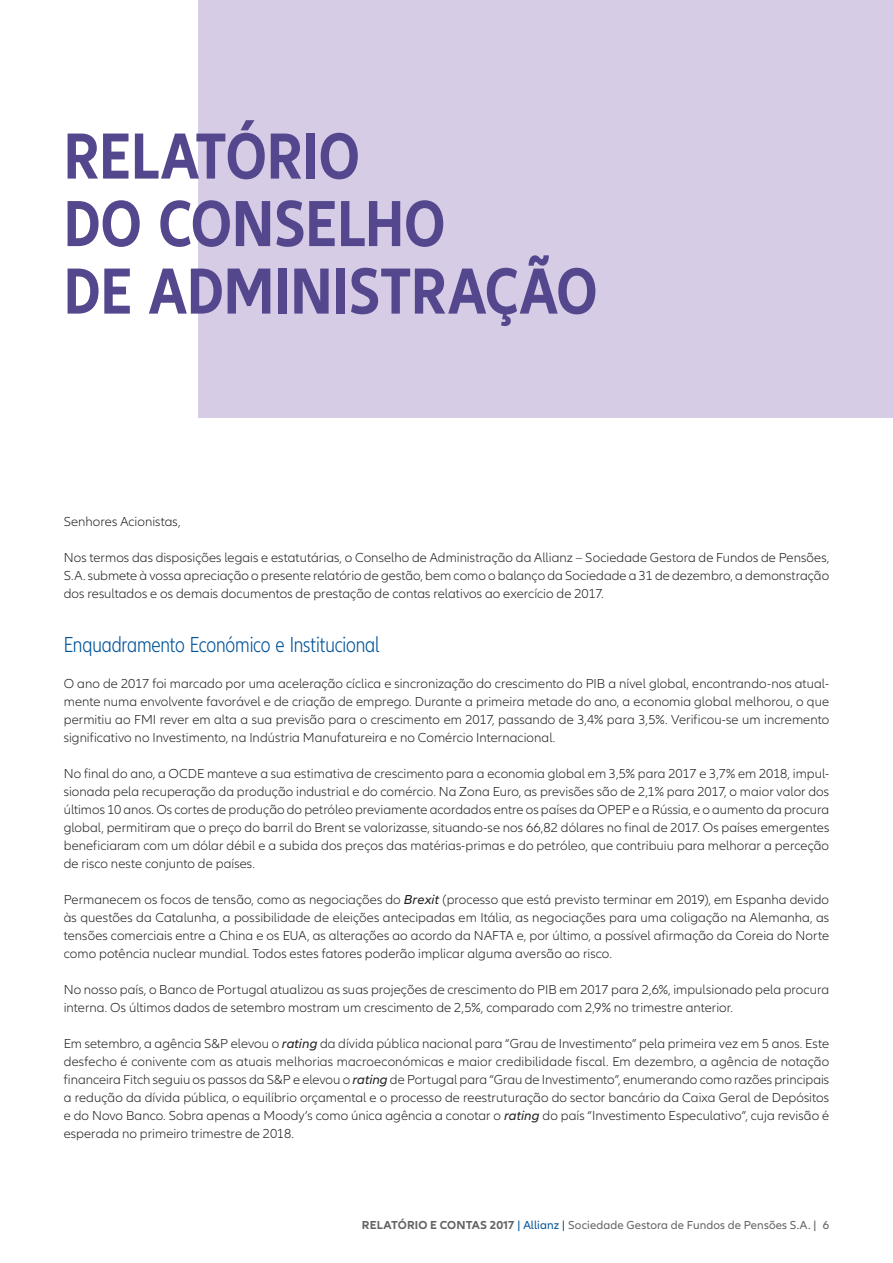
<style>
.page{position:relative;width:893px;height:1263px;background:#fff}
.page>*{position:absolute;margin:0;border:0;box-sizing:border-box;transform-origin:0 0}
.t1{font:700 condensed 67.5px/67.5px "Allianz Neo";color:#55478d}
.t2{font:300 condensed 22.5px "Allianz Neo";letter-spacing:-.005em;color:#015399}
.t3{font:300 13.5px/18px "Allianz Neo";letter-spacing:.005em;color:#231f20;text-align:justify}
.t4{font:12px "Allianz Neo";letter-spacing:.01em;color:#636366}
.s1{font-weight:400;font-style:italic}
.s2{font-weight:700}
.s3{color:#015399}
</style>
<div class="page">
<div style="left:198px;top:0;width:695px;height:418px;background:#d6cce5"></div>
<h1 class="t1" style="left:64px;top:124px;width:535px">RELATÓRIO<br>DO CONSELHO<br>DE ADMINISTRAÇÃO</h1>
<p class="t3" style="left:64px;top:512px;width:118px">Senhores Acionistas,</p>
<p class="t3" style="left:64px;top:548px;width:767px">Nos termos das disposições legais e estatutárias, o Conselho de Administração da Allianz – Sociedade Gestora de Fundos de Pensões, S.A. submete à vossa apreciação o presente relatório de gestão, bem como o balanço da Sociedade a 31 de dezembro, a demonstração dos resultados e os demais documentos de prestação de contas relativos ao exercício de 2017.</p>
<h2 class="t2" style="left:64px;top:631px;width:317px">Enquadramento Económico e Institucional</h2>
<p class="t3" style="left:64px;top:674px;width:767px">O ano de 2017 foi marcado por uma aceleração cíclica e sincronização do crescimento do PIB a nível global, encontrando-nos atual&shy;mente numa envolvente favorável e de criação de emprego. Durante a primeira metade do ano, a economia global melhorou, o que permitiu ao FMI rever em alta a sua previsão para o crescimento em 2017, passando de 3,4% para 3,5%. Verificou-se um incremento significativo no Investimento, na Indústria Manufatureira e no Comércio Internacional.</p>
<p class="t3" style="left:64px;top:764px;width:767px">No final do ano, a OCDE manteve a sua estimativa de crescimento para a economia global em 3,5% para 2017 e 3,7% em 2018, impul&shy;sionada pela recuperação da produção industrial e do comércio. Na Zona Euro, as previsões são de 2,1% para 2017, o maior valor dos últimos 10 anos. Os cortes de produção do petróleo previamente acordados entre os países da OPEP e a Rússia, e o aumento da procura global, permitiram que o preço do barril do Brent se valorizasse, situando-se nos 66,82 dólares no final de 2017. Os países emergentes beneficiaram com um dólar débil e a subida dos preços das matérias-primas e do petróleo, que contribuiu para melhorar a perceção de risco neste conjunto de países.</p>
<p class="t3" style="left:64px;top:890px;width:767px">Permanecem os focos de tensão, como as negociações do <span class="s1">Brexit</span> (processo que está previsto terminar em 2019), em Espanha devido às questões da Catalunha, a possibilidade de eleições antecipadas em Itália, as negociações para uma coligação na Alemanha, as tensões comerciais entre a China e os EUA, as alterações ao acordo da NAFTA e, por último, a possível afirmação da Coreia do Norte como potência nuclear mundial. Todos estes fatores poderão implicar alguma aversão ao risco.</p>
<p class="t3" style="left:64px;top:980px;width:767px">No nosso país, o Banco de Portugal atualizou as suas projeções de crescimento do PIB em 2017 para 2,6%, impulsionado pela procura interna. Os últimos dados de setembro mostram um crescimento de 2,5%, comparado com 2,9% no trimestre anterior.</p>
<p class="t3" style="left:64px;top:1034px;width:767px">Em setembro, a agência S&amp;P elevou o <span class="s1">rating</span> da dívida pública nacional para “Grau de Investimento” pela primeira vez em 5 anos. Este desfecho é conivente com as atuais melhorias macroeconómicas e maior credibilidade fiscal. Em dezembro, a agência de notação financeira Fitch seguiu os passos da S&amp;P e elevou o <span class="s1">rating</span> de Portugal para “Grau de Investimento”, enumerando como razões principais a redução da dívida pública, o equilíbrio orçamental e o processo de reestruturação do sector bancário da Caixa Geral de Depósitos e do Novo Banco. Sobra apenas a Moody’s como única agência a conotar o <span class="s1">rating</span> do país “Investimento Especulativo”, cuja revisão é esperada no primeiro trimestre de 2018.</p>
<p class="t4" style="left:362px;top:1218px;width:469px"><span class="s2">RELATÓRIO E CONTAS 2017</span> <span class="s3">| Allianz |</span> Sociedade Gestora de Fundos de Pensões S.A. | 6</p>
</div>
